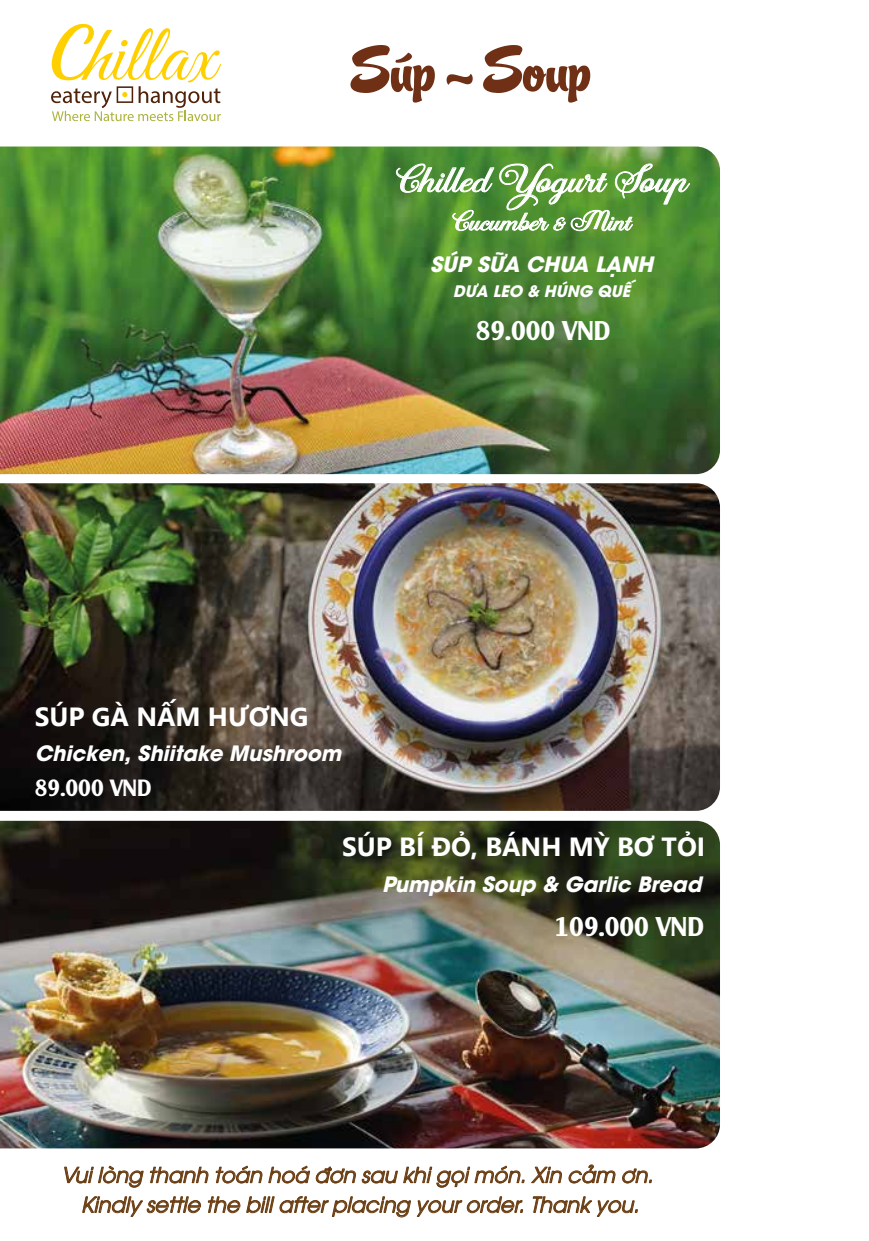
<style>
.page{position:relative;width:869px;height:1241px;background:#fff}
.page>*{position:absolute;margin:0;border:0;box-sizing:border-box;transform-origin:0 0}
.t1{font:52.5px "UVF Candy Script";color:#6f3016}
.t2{font:36.75px "SVN Aaron Script";letter-spacing:.01em;color:#fff}
.t3{font:26.25px "SVN Segoe UI Bold";color:#fff}
.t4{font:26.25px "UTM Alexander";color:#fff}
.t5{font:26.25px "SVN Aaron Script";letter-spacing:.01em;color:#fff}
.t6{font:22.75px "UTM Alexander";color:#fff}
.t7{font:italic 21px/29.8px "UTM Avo";color:#693c11;text-align:center}
.t8{font:italic 700 21px "UTM Avo";color:#fff}
.t9{font:italic 700 15.75px "UTM Avo";color:#fff}
.s1{font-size:17.5px}
</style>
<div class="page">
<svg style="left:64px;top:1165px;width:79px;height:22px"></svg>
<svg style="left:150px;top:1166px;width:58px;height:16px"></svg>
<svg style="left:216px;top:1165px;width:46px;height:17px"></svg>
<svg style="left:268px;top:1165px;width:88px;height:17px"></svg>
<svg style="left:362px;top:1170px;width:35px;height:12px"></svg>
<svg style="left:403px;top:1165px;width:121px;height:22px"></svg>
<svg style="left:531px;top:1166px;width:30px;height:16px"></svg>
<svg style="left:568px;top:1164px;width:47px;height:18px"></svg>
<svg style="left:622px;top:1168px;width:29px;height:14px"></svg>
<svg style="left:82px;top:1196px;width:119px;height:20px"></svg>
<svg style="left:208px;top:1196px;width:32px;height:16px"></svg>
<svg style="left:246px;top:1196px;width:164px;height:20px"></svg>
<svg style="left:417px;top:1196px;width:105px;height:20px"></svg>
<svg style="left:532px;top:1196px;width:105px;height:20px"></svg>
<svg style="left:51px;top:24px;width:170px;height:97px"></svg>
<img style="left:0;top:146px;width:719px;height:328px">
<img style="left:0;top:483px;width:719px;height:327px">
<img style="left:0;top:820px;width:719px;height:328px">
<svg style="left:394px;top:161px;width:296px;height:70px;background:#6ca252"></svg>
<h1 class="t1" style="left:351px;top:41px;width:241px">Súp - Soup</h1>
<h2 class="t2" style="left:396px;top:157px;width:292px">Chilled Yogurt Soup</h2>
<p class="t5" style="left:452px;top:205px;width:179px">Cucumber <span class="s1">&amp;</span> Mint</p>
<p class="t8" style="left:430px;top:247px;width:224px">SÚP SỮA CHUA LẠNH</p>
<p class="t9" style="left:453px;top:278px;width:178px">DƯA LEO &amp; HÚNG QUẾ</p>
<p class="t4" style="left:475px;top:310px;width:136px">89.000 VND</p>
<p class="t3" style="left:35px;top:697px;width:275px">SÚP GÀ NẤM HƯƠNG</p>
<p class="t8" style="left:35px;top:736px;width:308px">Chicken, Shiitake Mushroom</p>
<p class="t6" style="left:35px;top:769px;width:118px">89.000 VND</p>
<p class="t3" style="left:342px;top:827px;width:364px">SÚP BÍ ĐỎ, BÁNH MỲ BƠ TỎI</p>
<p class="t8" style="left:382px;top:866px;width:320px">Pumpkin Soup &amp; Garlic Bread</p>
<p class="t4" style="left:554px;top:905px;width:151px">109.000 VND</p>
<p class="t7" style="left:61px;top:1157px;width:593px">Vui lòng thanh toán hoá đơn sau khi gọi món. Xin cảm ơn.<br>Kindly settle the bill after placing your order. Thank you.</p>
</div>
